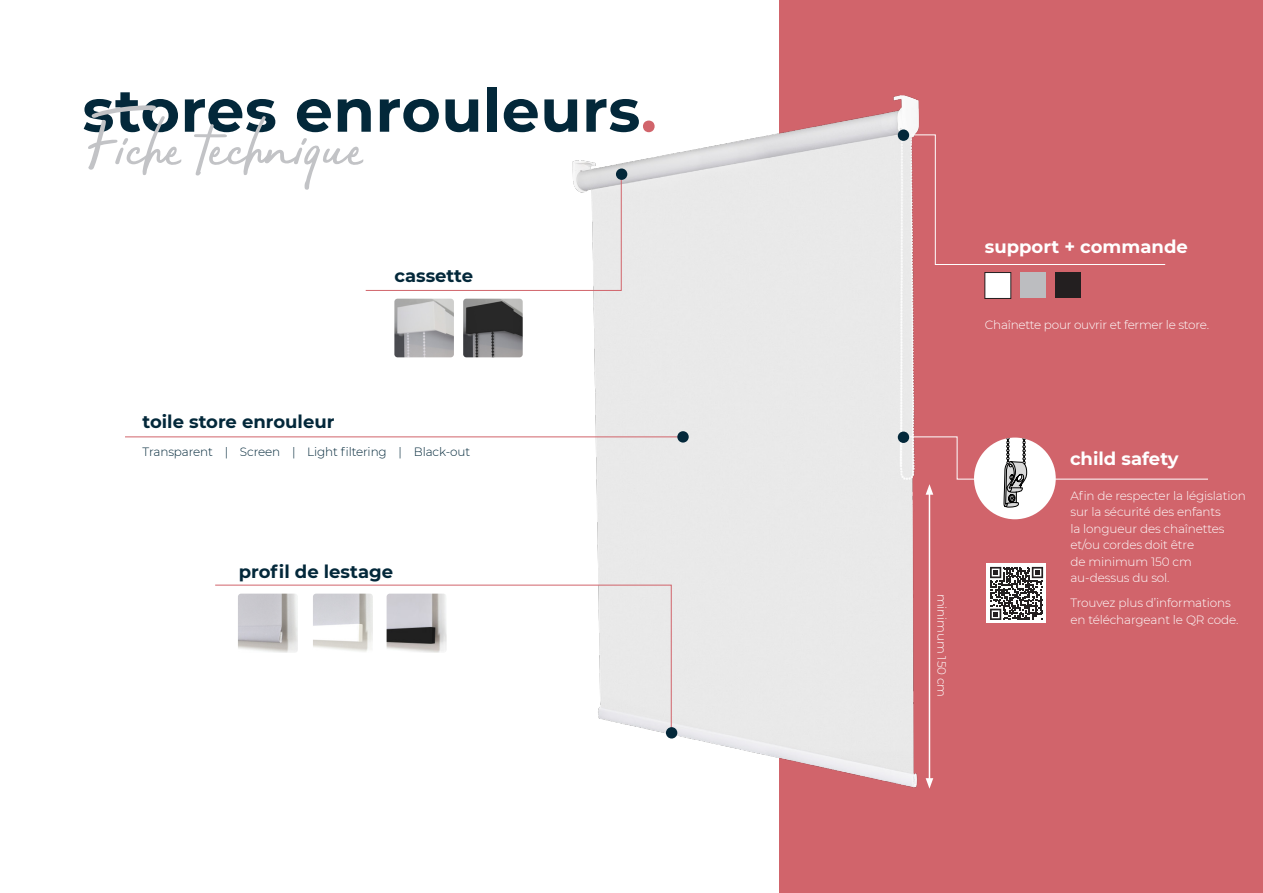
<style>
.page{position:relative;width:1263px;height:893px;background:#fff}
.page>*{position:absolute;margin:0;border:0;box-sizing:border-box;transform-origin:0 0}
.t1{font:78px "Bahagia";color:#c2c3c6}
.t2{font:700 60px "Montserrat";letter-spacing:.01em;color:#03283a}
.t3{font:700 18px "Montserrat";color:#03283a}
.t4{font:700 18px "Montserrat";color:#fff}
.broodtekst{font:300 12px/16.5px "Montserrat";letter-spacing:-.01em;color:#fff}
.broodtekst-2{font:300 12px "Montserrat";letter-spacing:-.01em;color:#03283a}
.s1{color:#d1646b}
</style>
<div class="page">
<div style="left:780px;top:0;width:483px;height:893px;background:#d1646b"></div>
<img style="left:517px;top:87px;width:417px;height:719px">
<div style="left:985px;top:273px;width:26px;height:25px;background:#fff"></div>
<div style="left:985px;top:272px;width:26px;height:27px;border:1px solid #231f20"></div>
<div style="left:1020px;top:273px;width:26px;height:25px;background:#bcbdc0"></div>
<div style="left:1054px;top:273px;width:26px;height:25px;background:#231f20"></div>
<svg style="left:903px;top:134px;width:263px;height:131px"></svg>
<div style="left:898px;top:129px;width:11px;height:12px;background:#03283a;border-radius:50%"></div>
<hr style="left:125px;top:436px;width:558px;height:1px;background:#d1646b">
<div style="left:677px;top:431px;width:12px;height:12px;background:#03283a;border-radius:50%"></div>
<svg style="left:215px;top:584px;width:457px;height:150px"></svg>
<div style="left:666px;top:727px;width:11px;height:11px;background:#03283a;border-radius:50%"></div>
<div style="left:987px;top:564px;width:59px;height:59px;background:#fff"></div>
<svg style="left:990px;top:567px;width:53px;height:53px"></svg>
<div style="left:974px;top:438px;width:82px;height:81px;background:#fff;border-radius:50%"></div>
<div style="left:898px;top:432px;width:11px;height:11px;background:#03283a;border-radius:50%"></div>
<hr style="left:929px;top:492px;width:1px;height:288px;background:#fff">
<svg style="left:903px;top:436px;width:305px;height:78px"></svg>
<svg style="left:926px;top:778px;width:7px;height:11px"></svg>
<svg style="left:365px;top:172px;width:257px;height:119px"></svg>
<div style="left:616px;top:168px;width:11px;height:12px;background:#03283a;border-radius:50%"></div>
<img style="left:394px;top:299px;width:60px;height:58px">
<img style="left:463px;top:299px;width:60px;height:58px">
<p class="t2" style="left:82px;top:67px;width:576px">stores enrouleurs<span class="s1">.</span></p>
<p class="t1" style="left:87px;top:91px;width:279px">Fiche technique</p>
<p class="t3" style="left:394px;top:263px;width:80px">cassette</p>
<p class="t3" style="left:143px;top:409px;width:193px">toile store enrouleur</p>
<p class="broodtekst-2" style="left:143px;top:444px;width:329px">Transparent | Screen | Light filtering | Black-out</p>
<p class="t3" style="left:239px;top:559px;width:156px">profil de lestage</p>
<p class="t4" style="left:985px;top:233px;width:204px">support + commande</p>
<p class="broodtekst" style="left:985px;top:317px;width:226px">Chaînette pour ouvrir et fermer le store.</p>
<p class="broodtekst" style="left:950px;top:594px;width:105px;rotate:90deg">minimum 150 cm</p>
<p class="t4" style="left:1070px;top:445px;width:110px">child safety</p>
<p class="broodtekst" style="left:1070px;top:487px;width:177px">Afin de respecter la législation sur la sécurité des enfants<br>la longueur des chaînettes et/ou cordes doit être<br>de minimum 150 cm au-dessus du sol.</p>
<p class="broodtekst" style="left:1070px;top:594px;width:170px">Trouvez plus d’informations en téléchargeant le QR code.</p>
</div>
